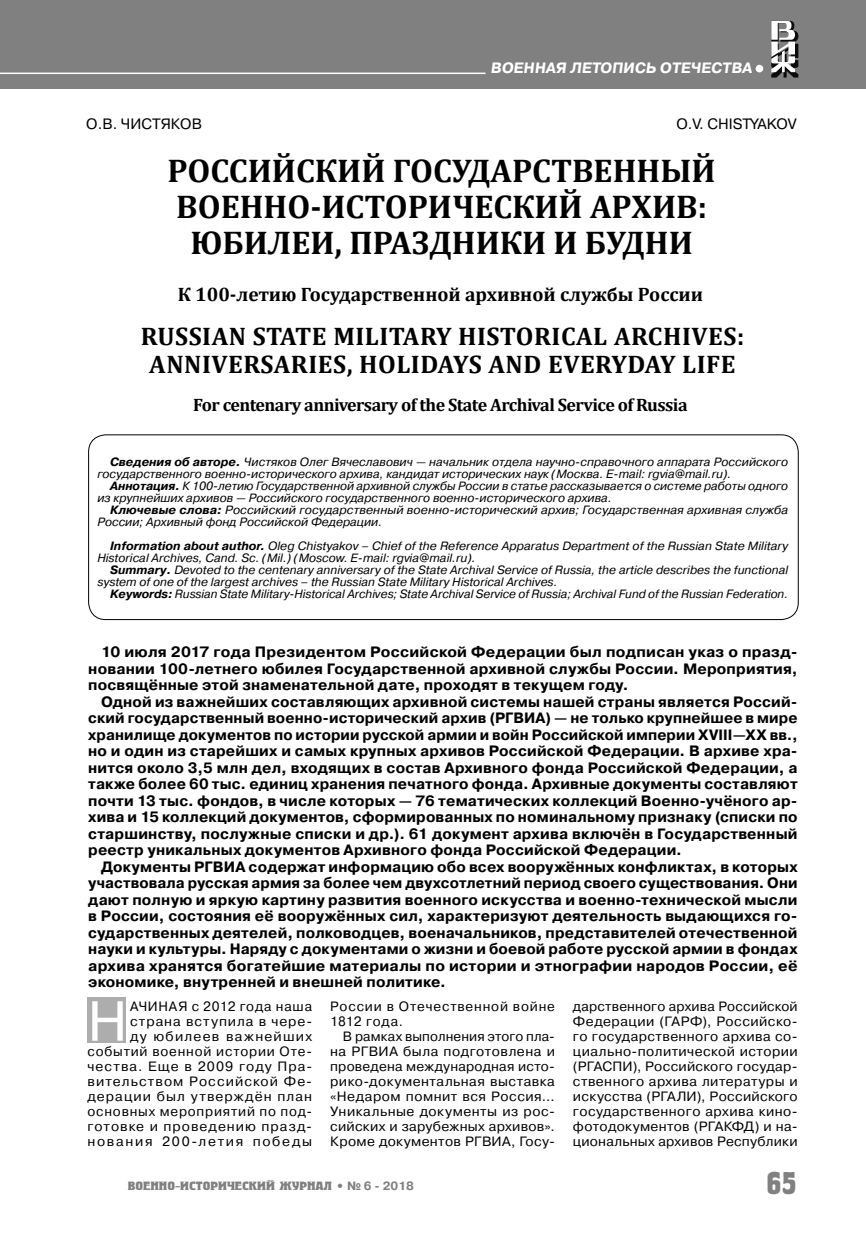
<style>
.page{position:relative;width:866px;height:1236px;background:#fff}
.page>*{position:absolute;margin:0;border:0;box-sizing:border-box;transform-origin:0 0}
.t1{font:56.4px "Pragmatica C";color:#fff}
.t2{font:700 33px/36px "Cambria";color:#000;text-align:center}
.t3{font:700 31.5px "Herold C";color:#808080}
.t4{font:700 25.5px/28.5px "Cambria";letter-spacing:.02em;color:#000;text-align:center}
.t5{font:700 19.5px "Cambria";color:#000}
.t6{font:700 18px "Cambria";letter-spacing:-.03em;color:#000}
.t7{font:700 15px/16.5px "Pragmatica C";letter-spacing:.015em;color:#000;text-align:justify}
.t8{font:15px "Pragmatica C";color:#000}
.t9{font:700 15px "Pragmatica C";color:#fff}
.t10{font:13.5px/15px "Pragmatica C";letter-spacing:.06em;color:#000;text-align:justify}
.t11{font:italic 12px/12px "Pragmatica C";color:#000}
.t12{font:700 12px "Herold C";color:#808080;scale:1.2 1}
.s1{font-weight:700}
.s2{font-family:"Pragmatica C"}
</style>
<div class="page">
<div style="left:0;top:0;width:866px;height:88px;background:#808080"></div>
<div style="left:755px;top:65px;width:8px;height:7px;background:#fff;border-radius:50%"></div>
<svg style="left:771px;top:21px;width:27px;height:57px"></svg>
<div style="left:87px;top:997px;width:39px;height:46px;background:#adadad"></div>
<hr style="left:0;top:73px;width:485px;height:1px;background:#fff">
<div style="left:88px;top:434px;width:710px;height:186px;border:1px solid #000;border-radius:17px"></div>
<p class="t9" style="left:490px;top:62px;width:263px">ВОЕННАЯ ЛЕТОПИСЬ ОТЕЧЕСТВА</p>
<p class="t8" style="left:86px;top:118px;width:117px">О.В. ЧИСТЯКОВ</p>
<p class="t8" style="left:676px;top:118px;width:122px">O.V. CHISTYAKOV</p>
<h2 class="t2" style="left:167px;top:152px;width:549px">РОССИЙСКИЙ ГОСУДАРСТВЕННЫЙ<br>ВОЕННО-ИСТОРИЧЕСКИЙ АРХИВ:<br>ЮБИЛЕИ, ПРАЗДНИКИ И БУДНИ</h2>
<h3 class="t5" style="left:178px;top:282px;width:527px">К 100-летию Государственной архивной службы России</h3>
<h3 class="t4" style="left:141px;top:321px;width:605px">RUSSIAN STATE MILITARY HISTORICAL ARCHIVES:<br>ANNIVERSARIES, HOLIDAYS AND EVERYDAY LIFE</h3>
<p class="t6" style="left:193px;top:394px;width:496px">For centenary anniversary of the State Archival Service of Russia</p>
<p class="t11" style="left:97px;top:456px;width:692px;text-indent:13px"><span class="s1">Сведения об авторе.</span> Чистяков Олег Вячеславович — начальник отдела научно-справочного аппарата Российского государственного военно-исторического архива, кандидат исторических наук (Москва. E-mail: rgvia@mail.ru).</p>
<p class="t11" style="left:97px;top:480px;width:692px;text-indent:13px"><span class="s1">Аннотация.</span> К 100-летию Государственной архивной службы России в статье рассказывается о системе работы одного из крупнейших архивов — Российского государственного военно-исторического архива.</p>
<p class="t11" style="left:97px;top:504px;width:692px;text-indent:13px"><span class="s1">Ключевые слова:</span> Российский государственный военно-исторический архив; Государственная архивная служба<br>России; Архивный фонд Российской Федерации.</p>
<p class="t11" style="left:97px;top:540px;width:692px;text-indent:13px"><span class="s1">Information about author.</span> Oleg Chistyakov – Chief of the Reference Apparatus Department of the Russian State Military<br>Historical Archives, Cand. Sc. (Mil.) (Moscow. E-mail: rgvia@mail.ru).</p>
<p class="t11" style="left:97px;top:564px;width:692px;text-indent:13px"><span class="s1">Summary.</span> Devoted to the centenary anniversary of the State Archival Service of Russia, the article describes the functional system of one of the largest archives – the Russian State Military Historical Archives.</p>
<p class="t11" style="left:110px;top:588px;width:679px"><span class="s1">Keywords:</span> Russian State Military-Historical Archives; State Archival Service of Russia; Archival Fund of the Russian Federation.</p>
<p class="t7" style="left:88px;top:645px;width:711px;text-indent:13px">10 июля 2017 года Президентом Российской Федерации был подписан указ о празд&shy;новании 100-летнего юбилея Государственной архивной службы России. Мероприятия, посвящённые этой знаменательной дате, проходят в текущем году.</p>
<p class="t7" style="left:88px;top:694px;width:711px;text-indent:13px">Одной из важнейших составляющих архивной системы нашей страны является Россий&shy;ский государственный военно-исторический архив (РГВИА) — не только крупнейшее в мире хранилище документов по истории русской армии и войн Российской империи XVIII—XX вв., но и один из старейших и самых крупных архивов Российской Федерации. В архиве хра&shy;нится около 3,5 млн дел, входящих в состав Архивного фонда Российской Федерации, а также более 60 тыс. единиц хранения печатного фонда. Архивные документы составляют почти 13 тыс. фондов, в числе которых — 76 тематических коллекций Военно-учёного ар&shy;хива и 15 коллекций документов, сформированных по номинальному признаку (списки по старшинству, послужные списки и др.). 61 документ архива включён в Государственный реестр уникальных документов Архивного фонда Российской Федерации.</p>
<p class="t7" style="left:88px;top:859px;width:711px;text-indent:13px">Документы РГВИА содержат информацию обо всех вооружённых конфликтах, в которых участвовала русская армия за более чем двухсотлетний период своего существования. Они дают полную и яркую картину развития военного искусства и военно-технической мысли в России, состояния её вооружённых сил, характеризуют деятельность выдающихся го&shy;сударственных деятелей, полководцев, военачальников, представителей отечественной науки и культуры. Наряду с документами о жизни и боевой работе русской армии в фондах архива хранятся богатейшие материалы по истории и этнографии народов России, её экономике, внутренней и внешней политике.</p>
<p class="t10" style="left:87px;top:999px;width:226px;text-align:right">АЧИНАЯ с 2012 года наша страна вступила в чере-<br>ду юбилеев важнейших событий военной истории Оте&shy;чества. Еще в 2009 году Пра&shy;вительством Российской Фе&shy;дерации был утверждён план основных мероприятий по под&shy;готовке и проведению празд&shy;нования 200-летия победы</p>
<p class="t10" style="left:330px;top:999px;width:226px">России в Отечественной войне<br>1812 года.</p>
<h1 class="t1" style="left:87px;top:1000px;width:42px">Н</h1>
<p class="t10" style="left:330px;top:1029px;width:226px;text-indent:13px">В рамках выполнения этого пла&shy;на РГВИА была подготовлена и проведена международная исто&shy;рико-документальная выставка «Недаром помнит вся Россия… Уникальные документы из рос&shy;сийских и зарубежных архивов».<br>Кроме документов РГВИА, Госу-</p>
<p class="t10" style="left:573px;top:999px;width:226px">дарственного архива Российской Федерации (ГАРФ), Российско&shy;го государственного архива со&shy;циально-политической истории (РГАСПИ), Российского государ&shy;ственного архива литературы и искусства (РГАЛИ), Российского государственного архива кино&shy;фотодокументов (РГАКФД) и на&shy;циональных архивов Республики</p>
<p class="t12" style="left:128px;top:1179px;width:240px">ВОЕННО-ИСТОРИЧЕСКИЙ ЖУРНАЛ <span class="s2">• № 6 - 2018</span></p>
<h3 class="t3" style="left:766px;top:1164px;width:32px">65</h3>
</div>
